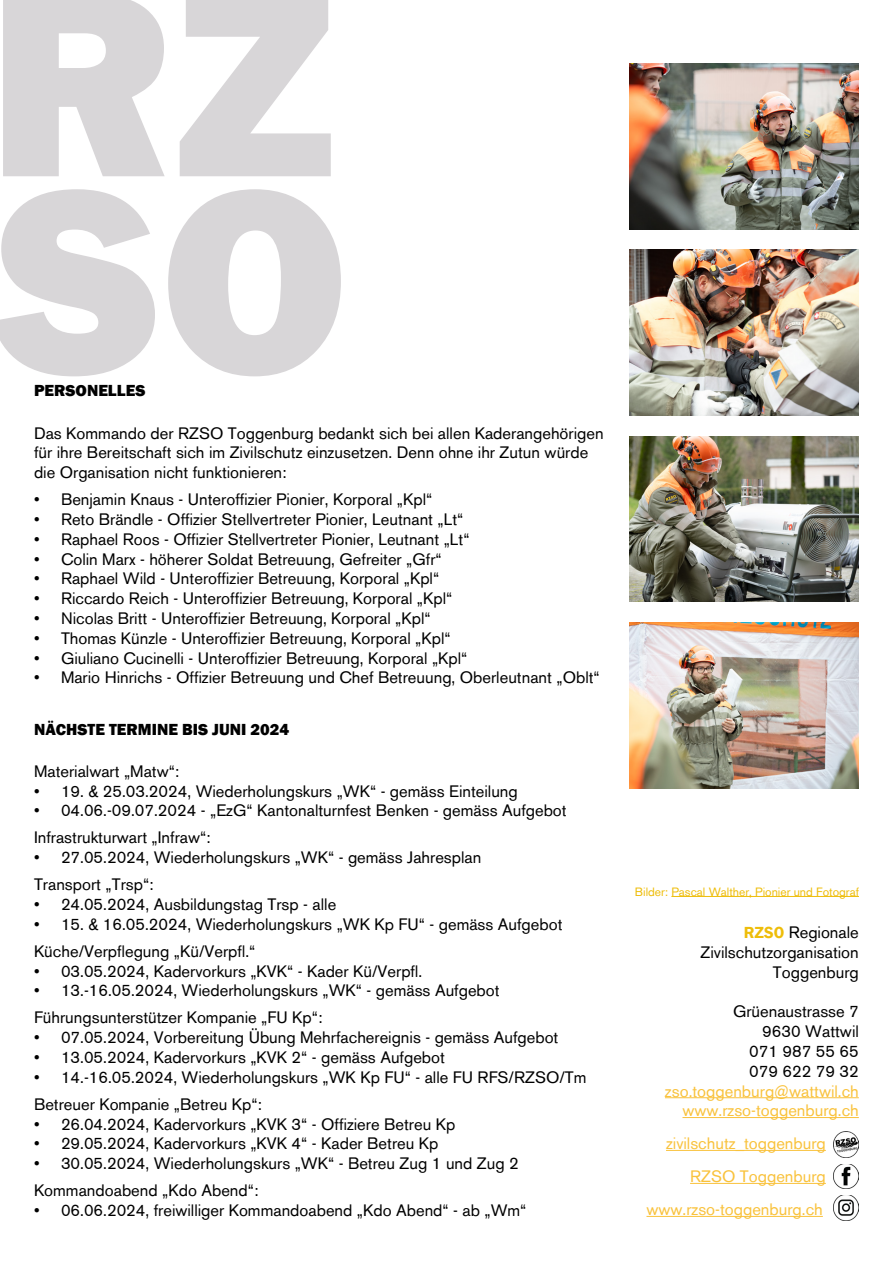
<style>
.page{position:relative;width:893px;height:1263px;background:#fff}
.page>*{position:absolute;margin:0;border:0;box-sizing:border-box;transform-origin:0 0}
.t1{font:800 272.4px "Franklin Gothic";color:#d8d6d8}
.t2{font:16.5px/19.8px "Akzidenz Grotesk BE";color:#000}
.t3{font:16.5px/33px "Akzidenz Grotesk BE";color:#f9c23c;text-align:right}
.t4{font:800 16.5px "Franklin Gothic";color:#000}
.t5{font:12px "Akzidenz Grotesk BE";color:#eebd0a}
.s1{font-family:"Franklin Gothic";font-weight:600;color:#eebd09}
</style>
<div class="page">
<hr style="left:665px;top:1097px;width:194px;height:1px;background:#f9c23c">
<hr style="left:682px;top:1117px;width:177px;height:1px;background:#f9c23c">
<hr style="left:666px;top:1150px;width:160px;height:1px;background:#f9c23c">
<hr style="left:690px;top:1183px;width:136px;height:1px;background:#f9c23c">
<hr style="left:646px;top:1216px;width:177px;height:1px;background:#f9c23c">
<img style="left:833px;top:1164px;width:26px;height:25px">
<img style="left:833px;top:1196px;width:26px;height:24px">
<img style="left:833px;top:1132px;width:26px;height:25px">
<img style="left:629px;top:436px;width:230px;height:166px">
<img style="left:629px;top:250px;width:230px;height:166px">
<hr style="left:671px;top:896px;width:188px;height:1px;background:#eebd0a">
<img style="left:630px;top:64px;width:229px;height:166px">
<img style="left:629px;top:622px;width:230px;height:166px">
<h1 class="t1" style="left:-13px;top:-92px;width:350px">RZ</h1>
<h1 class="t1" style="left:-5px;top:106px;width:355px">SO</h1>
<p class="t4" style="left:34px;top:380px;width:113px">PERSONELLES</p>
<p class="t2" style="left:34px;top:423px;width:571px">Das Kommando der RZSO Toggenburg bedankt sich bei allen Kaderangehörigen für ihre Bereitschaft sich im Zivilschutz einzusetzen. Denn ohne ihr Zutun würde die Organisation nicht funktionieren:</p>
<p class="t2" style="left:34px;top:490px;width:400px">• Benjamin Knaus - Unteroffizier Pionier, Korporal „Kpl“</p>
<p class="t2" style="left:34px;top:509px;width:431px">• Reto Brändle - Offizier Stellvertreter Pionier, Leutnant „Lt“</p>
<p class="t2" style="left:34px;top:529px;width:437px">• Raphael Roos - Offizier Stellvertreter Pionier, Leutnant „Lt“</p>
<p class="t2" style="left:34px;top:549px;width:409px">• Colin Marx - höherer Soldat Betreuung, Gefreiter „Gfr“</p>
<p class="t2" style="left:34px;top:569px;width:407px">• Raphael Wild - Unteroffizier Betreuung, Korporal „Kpl“</p>
<p class="t2" style="left:34px;top:589px;width:420px">• Riccardo Reich - Unteroffizier Betreuung, Korporal „Kpl“</p>
<p class="t2" style="left:34px;top:608px;width:398px">• Nicolas Britt - Unteroffizier Betreuung, Korporal „Kpl“</p>
<p class="t2" style="left:34px;top:628px;width:418px">• Thomas Künzle - Unteroffizier Betreuung, Korporal „Kpl“</p>
<p class="t2" style="left:34px;top:648px;width:435px">• Giuliano Cucinelli - Unteroffizier Betreuung, Korporal „Kpl“</p>
<p class="t2" style="left:34px;top:668px;width:567px">• Mario Hinrichs - Offizier Betreuung und Chef Betreuung, Oberleutnant „Oblt“</p>
<p class="t4" style="left:34px;top:718px;width:257px">NÄCHSTE TERMINE BIS JUNI 2024</p>
<p class="t2" style="left:34px;top:761px;width:147px">Materialwart „Matw“:</p>
<p class="t2" style="left:34px;top:781px;width:485px">• 19. &amp; 25.03.2024, Wiederholungskurs „WK“ - gemäss Einteilung</p>
<p class="t2" style="left:34px;top:797px;width:534px;line-height:27px">• 04.06.-09.07.2024 - „EzG“ Kantonalturnfest Benken - gemäss Aufgebot<br>Infrastrukturwart „Infraw“:</p>
<p class="t2" style="left:34px;top:844px;width:449px;line-height:27px">• 27.05.2024, Wiederholungskurs „WK“ - gemäss Jahresplan<br>Transport „Trsp“:</p>
<p class="t2" style="left:34px;top:894px;width:304px">• 24.05.2024, Ausbildungstag Trsp - alle</p>
<p class="t2" style="left:34px;top:911px;width:530px;line-height:27px">• 15. &amp; 16.05.2024, Wiederholungskurs „WK Kp FU“ - gemäss Aufgebot<br>Küche/Verpflegung „Kü/Verpfl.“</p>
<p class="t2" style="left:34px;top:961px;width:390px">• 03.05.2024, Kadervorkurs „KVK“ - Kader Kü/Verpfl.</p>
<p class="t2" style="left:34px;top:977px;width:467px;line-height:27px">• 13.-16.05.2024, Wiederholungskurs „WK“ - gemäss Aufgebot<br>Führungsunterstützer Kompanie „FU Kp“:</p>
<p class="t2" style="left:34px;top:1028px;width:526px">• 07.05.2024, Vorbereitung Übung Mehrfachereignis - gemäss Aufgebot</p>
<p class="t2" style="left:34px;top:1047px;width:412px">• 13.05.2024, Kadervorkurs „KVK 2“ - gemäss Aufgebot</p>
<p class="t2" style="left:34px;top:1064px;width:554px;line-height:27px">• 14.-16.05.2024, Wiederholungskurs „WK Kp FU“ - alle FU RFS/RZSO/Tm<br>Betreuer Kompanie „Betreu Kp“:</p>
<p class="t2" style="left:34px;top:1114px;width:423px">• 26.04.2024, Kadervorkurs „KVK 3“ - Offiziere Betreu Kp</p>
<p class="t2" style="left:34px;top:1134px;width:406px">• 29.05.2024, Kadervorkurs „KVK 4“ - Kader Betreu Kp</p>
<p class="t2" style="left:34px;top:1150px;width:486px;line-height:27px">• 30.05.2024, Wiederholungskurs „WK“ - Betreu Zug 1 und Zug 2<br>Kommandoabend „Kdo Abend“:</p>
<p class="t2" style="left:34px;top:1200px;width:494px">• 06.06.2024, freiwilliger Kommandoabend „Kdo Abend“ - ab „Wm“</p>
<p class="t5" style="left:635px;top:884px;width:226px">Bilder: Pascal Walther, Pionier und Fotograf</p>
<p class="t2" style="left:700px;top:922px;width:160px;text-align:right"><span class="s1">RZSO</span> Regionale<br>Zivilschutzorganisation<br>Toggenburg</p>
<p class="t2" style="left:733px;top:1002px;width:127px;text-align:right">Grüenaustrasse 7<br>9630 Wattwil<br>071 987 55 65<br>079 622 79 32</p>
<p class="t3" style="left:665px;top:1081px;width:195px;line-height:19.8px">zso.toggenburg@wattwil.ch www.rzso-toggenburg.ch</p>
<p class="t3" style="left:646px;top:1127px;width:181px">zivilschutz_toggenburg<br>RZSO Toggenburg www.rzso-toggenburg.ch</p>
</div>
